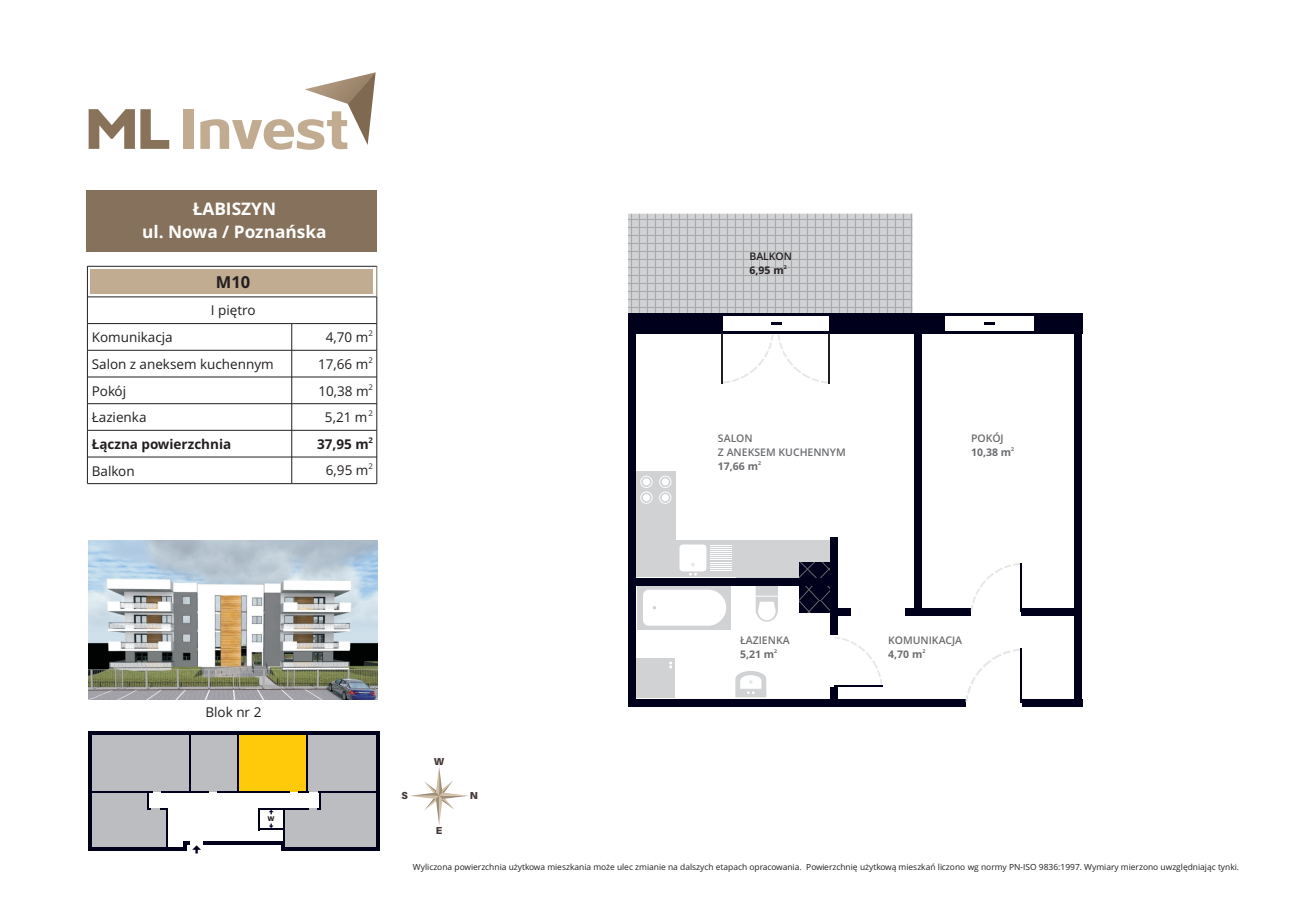
<style>
.page{position:relative;width:1290px;height:920px;background:#fff}
.page>*{position:absolute;margin:0;border:0;box-sizing:border-box;transform-origin:0 0}
.t1{font:700 17.25px/22.5px "Open Sans";color:#fff;text-align:center}
.t2{font:700 16.5px "Open Sans";color:#231f20}
.t3{font:13.5px "Open Sans";color:#231f20}
.t4{font:700 13.5px "Open Sans";color:#231f20}
.t5{font:600 10.5px/14.2px "Open Sans";color:#6c6d70}
.t6{font:700 10.5px "Open Sans";color:#6c6d70}
.t7{font:600 10.5px "Open Sans";color:#231f20}
.t8{font:700 10.5px "Open Sans";color:#231f20}
.t9{font:700 10.2px "Aileron";color:#443936}
.t10{font:8.4px "Open Sans";color:#231f20}
.t11{font:700 5.25px "Open Sans";color:#6c6d70}
.t12{font:700 5.25px "Open Sans";color:#231f20}
</style>
<div class="page">
<div style="left:183px;top:109px;width:11px;height:40px;background:#c1ab91"></div>
<svg style="left:89px;top:109px;width:80px;height:40px"></svg>
<svg style="left:200px;top:72px;width:176px;height:78px"></svg>
<svg style="left:410px;top:767px;width:58px;height:58px"></svg>
<div style="left:87px;top:190px;width:290px;height:61px;background:#86725c"></div>
<hr style="left:88px;top:297px;width:289px;height:1px;background:#231f20">
<hr style="left:88px;top:323px;width:204px;height:1px;background:#231f20">
<hr style="left:292px;top:323px;width:85px;height:1px;background:#231f20">
<hr style="left:88px;top:350px;width:204px;height:1px;background:#231f20">
<hr style="left:292px;top:350px;width:85px;height:1px;background:#231f20">
<hr style="left:88px;top:377px;width:204px;height:1px;background:#231f20">
<hr style="left:292px;top:377px;width:85px;height:1px;background:#231f20">
<hr style="left:88px;top:403px;width:204px;height:1px;background:#231f20">
<hr style="left:292px;top:403px;width:85px;height:1px;background:#231f20">
<hr style="left:88px;top:430px;width:204px;height:1px;background:#231f20">
<hr style="left:292px;top:430px;width:85px;height:1px;background:#231f20">
<hr style="left:88px;top:457px;width:204px;height:1px;background:#231f20">
<hr style="left:292px;top:457px;width:85px;height:1px;background:#231f20">
<hr style="left:87px;top:266px;width:1px;height:31px;background:#231f20">
<hr style="left:377px;top:266px;width:1px;height:31px;background:#86725c">
<hr style="left:88px;top:266px;width:289px;height:1px;background:#231f20">
<div style="left:90px;top:270px;width:283px;height:24px;background:#c1ab91"></div>
<hr style="left:88px;top:483px;width:204px;height:1px;background:#231f20">
<hr style="left:292px;top:483px;width:85px;height:1px;background:#231f20">
<svg style="left:87px;top:297px;width:1px;height:187px"></svg>
<svg style="left:291px;top:324px;width:1px;height:160px"></svg>
<svg style="left:377px;top:297px;width:1px;height:187px"></svg>
<img style="left:88px;top:540px;width:289px;height:160px">
<div style="left:89px;top:731px;width:101px;height:61px;background:#bcbdc0"></div>
<div style="left:190px;top:731px;width:48px;height:61px;background:#bcbdc0"></div>
<div style="left:238px;top:731px;width:70px;height:61px;background:#feca0a"></div>
<div style="left:307px;top:731px;width:73px;height:61px;background:#bcbdc0"></div>
<hr style="left:88px;top:731px;width:17px;height:4px;background:#00001d">
<hr style="left:88px;top:732px;width:3px;height:114px;background:#00001d">
<hr style="left:204px;top:841px;width:80px;height:4px;background:#00001d">
<hr style="left:377px;top:735px;width:3px;height:115px;background:#00001d">
<hr style="left:307px;top:734px;width:1px;height:58px;background:#00001d">
<hr style="left:238px;top:791px;width:52px;height:1px;background:#00001d">
<svg style="left:217px;top:791px;width:21px;height:1px"></svg>
<hr style="left:96px;top:731px;width:284px;height:4px;background:#00001d">
<hr style="left:238px;top:733px;width:1px;height:59px;background:#00001d">
<hr style="left:189px;top:733px;width:1px;height:59px;background:#00001d">
<svg style="left:88px;top:791px;width:121px;height:62px"></svg>
<div style="left:628px;top:214px;width:284px;height:99px;background:linear-gradient(to right,#cecfd1,#cecfd1)"></div>
<div style="left:1034px;top:313px;width:49px;height:21px;background:#00001d"></div>
<hr style="left:930px;top:313px;width:117px;height:3px;background:#00001d">
<hr style="left:931px;top:331px;width:114px;height:3px;background:#00001d">
<svg style="left:984px;top:322px;width:11px;height:2px"></svg>
<div style="left:829px;top:313px;width:115px;height:21px;background:#00001d"></div>
<hr style="left:717px;top:313px;width:116px;height:3px;background:#00001d">
<hr style="left:718px;top:331px;width:114px;height:3px;background:#00001d">
<svg style="left:771px;top:322px;width:10px;height:2px"></svg>
<div style="left:628px;top:313px;width:94px;height:21px;background:#00001d"></div>
<svg style="left:723px;top:334px;width:105px;height:50px"></svg>
<hr style="left:721px;top:333px;width:2px;height:51px;background:#231f20">
<hr style="left:828px;top:333px;width:1px;height:51px;background:#231f20">
<div style="left:1074px;top:328px;width:8px;height:377px;background:#00001d"></div>
<div style="left:1022px;top:699px;width:60px;height:7px;background:#00001d"></div>
<div style="left:628px;top:699px;width:337px;height:7px;background:#00001d"></div>
<div style="left:1021px;top:609px;width:61px;height:7px;background:#00001d"></div>
<div style="left:905px;top:609px;width:66px;height:7px;background:#00001d"></div>
<div style="left:914px;top:323px;width:8px;height:291px;background:#00001d"></div>
<div style="left:830px;top:609px;width:20px;height:7px;background:#00001d"></div>
<svg style="left:971px;top:563px;width:49px;height:48px"></svg>
<hr style="left:1020px;top:563px;width:1px;height:49px;background:#00001d">
<svg style="left:835px;top:636px;width:47px;height:49px"></svg>
<hr style="left:833px;top:685px;width:49px;height:2px;background:#00001d">
<div style="left:830px;top:687px;width:8px;height:13px;background:#00001d"></div>
<svg style="left:965px;top:649px;width:55px;height:53px"></svg>
<hr style="left:1020px;top:648px;width:2px;height:55px;background:#00001d">
<div style="left:636px;top:471px;width:39px;height:106px;background:#d1d2d4"></div>
<div style="left:640px;top:476px;width:12px;height:12px;background:#f2f2f3;border-radius:50%"></div>
<svg style="left:641px;top:477px;width:11px;height:10px"></svg>
<div style="left:643px;top:478px;width:7px;height:7px;background:#fff;border-radius:50%"></div>
<svg style="left:640px;top:491px;width:12px;height:13px"></svg>
<svg style="left:641px;top:492px;width:11px;height:11px"></svg>
<div style="left:643px;top:494px;width:7px;height:7px;background:#fff;border-radius:50%"></div>
<svg style="left:659px;top:476px;width:12px;height:12px"></svg>
<svg style="left:660px;top:477px;width:10px;height:10px"></svg>
<div style="left:662px;top:478px;width:7px;height:7px;background:#fff;border-radius:50%"></div>
<svg style="left:659px;top:491px;width:12px;height:13px"></svg>
<div style="left:660px;top:492px;width:10px;height:11px;background:#d1d2d4;border-radius:50%"></div>
<div style="left:662px;top:494px;width:7px;height:7px;background:#fff;border-radius:50%"></div>
<div style="left:736px;top:543px;width:26px;height:37px;background:#d1d2d4"></div>
<hr style="left:736px;top:541px;width:26px;height:2px;background:#d1d2d4">
<div style="left:636px;top:541px;width:100px;height:36px;background:#d1d2d4"></div>
<div style="left:679px;top:544px;width:27px;height:27px;background:#fff;border-radius:3px"></div>
<svg style="left:689px;top:573px;width:8px;height:3px"></svg>
<svg style="left:710px;top:545px;width:22px;height:26px"></svg>
<hr style="left:763px;top:541px;width:36px;height:2px;background:#d1d2d4">
<div style="left:799px;top:541px;width:30px;height:21px;background:#d1d2d4"></div>
<svg style="left:799px;top:562px;width:31px;height:16px"></svg>
<div style="left:763px;top:543px;width:36px;height:37px;background:#d1d2d4"></div>
<div style="left:637px;top:585px;width:93px;height:45px;background:#d1d2d4"></div>
<svg style="left:643px;top:590px;width:83px;height:36px;background:#fcfcfc"></svg>
<svg style="left:735px;top:671px;width:31px;height:26px"></svg>
<svg style="left:756px;top:586px;width:22px;height:36px"></svg>
<div style="left:635px;top:658px;width:39px;height:40px;background:#d1d2d4"></div>
<svg style="left:669px;top:661px;width:3px;height:7px"></svg>
<div style="left:628px;top:323px;width:8px;height:383px;background:#00001d"></div>
<svg style="left:799px;top:586px;width:31px;height:27px"></svg>
<div style="left:830px;top:537px;width:8px;height:97px;background:#00001d"></div>
<div style="left:633px;top:578px;width:200px;height:8px;background:#00001d"></div>
<svg style="left:258px;top:791px;width:119px;height:59px"></svg>
<h1 class="t1" style="left:142px;top:199px;width:186px">£ABISZYN<br>ul. Nowa / Poznañska</h1>
<h2 class="t2" style="left:216px;top:275px;width:36px">M10</h2>
<h3 class="t3" style="left:211px;top:305px;width:46px">I piêtro</h3>
<h3 class="t3" style="left:92px;top:332px;width:82px">Komunikacja</h3>
<h3 class="t3" style="left:326px;top:332px;width:49px">4,70 m<sup>2</sup></h3>
<h3 class="t3" style="left:92px;top:359px;width:183px">Salon z aneksem kuchennym</h3>
<h3 class="t3" style="left:318px;top:359px;width:56px">17,66 m<sup>2</sup></h3>
<h3 class="t3" style="left:92px;top:385px;width:36px">Pokój</h3>
<h3 class="t3" style="left:318px;top:385px;width:56px">10,38 m<sup>2</sup></h3>
<h3 class="t3" style="left:92px;top:412px;width:56px">£azienka</h3>
<h3 class="t3" style="left:325px;top:412px;width:49px">5,21 m<sup>2</sup></h3>
<h3 class="t4" style="left:92px;top:439px;width:141px">£¹czna powierzchnia</h3>
<h3 class="t4" style="left:317px;top:439px;width:57px">37,95 m<sup>2</sup></h3>
<h3 class="t3" style="left:92px;top:465px;width:44px">Balkon</h3>
<h3 class="t3" style="left:326px;top:465px;width:48px">6,95 m<sup>2</sup></h3>
<p class="t7" style="left:750px;top:252px;width:44px">BALKON</p>
<p class="t12" style="left:784px;top:265px;width:4px">2</p>
<p class="t8" style="left:750px;top:266px;width:36px">6,95 m</p>
<p class="t5" style="left:718px;top:432px;width:129px">SALON<br>Z ANEKSEM KUCHENNYM</p>
<p class="t11" style="left:758px;top:461px;width:4px">2</p>
<p class="t6" style="left:718px;top:462px;width:42px">17,66 m</p>
<p class="t5" style="left:971px;top:432px;width:34px">POKÓJ</p>
<p class="t11" style="left:1011px;top:447px;width:4px">2</p>
<p class="t6" style="left:971px;top:448px;width:42px">10,38 m</p>
<h3 class="t3" style="left:205px;top:707px;width:57px">Blok nr 2</h3>
<p class="t9" style="left:434px;top:758px;width:12px">W</p>
<p class="t9" style="left:401px;top:791px;width:8px">S</p>
<p class="t9" style="left:470px;top:791px;width:10px">N</p>
<p class="t9" style="left:436px;top:826px;width:8px">E</p>
<p class="t5" style="left:740px;top:634px;width:51px">£AZIENKA</p>
<p class="t11" style="left:774px;top:649px;width:4px">2</p>
<p class="t6" style="left:740px;top:650px;width:36px">5,21 m</p>
<p class="t5" style="left:888px;top:634px;width:75px">KOMUNIKACJA</p>
<p class="t11" style="left:922px;top:649px;width:4px">2</p>
<p class="t6" style="left:888px;top:650px;width:36px">4,70 m</p>
<p class="t10" style="left:413px;top:863px;width:828px">Wyliczona powierzchnia u¿ytkowa mieszkania mo¿e ulec zmianie na dalszych etapach opracowania. Powierzchniê u¿ytkow¹ mieszkañ liczono wg normy PN-ISO 9836:1997. Wymiary mierzono uwzglêdniaj¹c tynki.</p>
</div>
